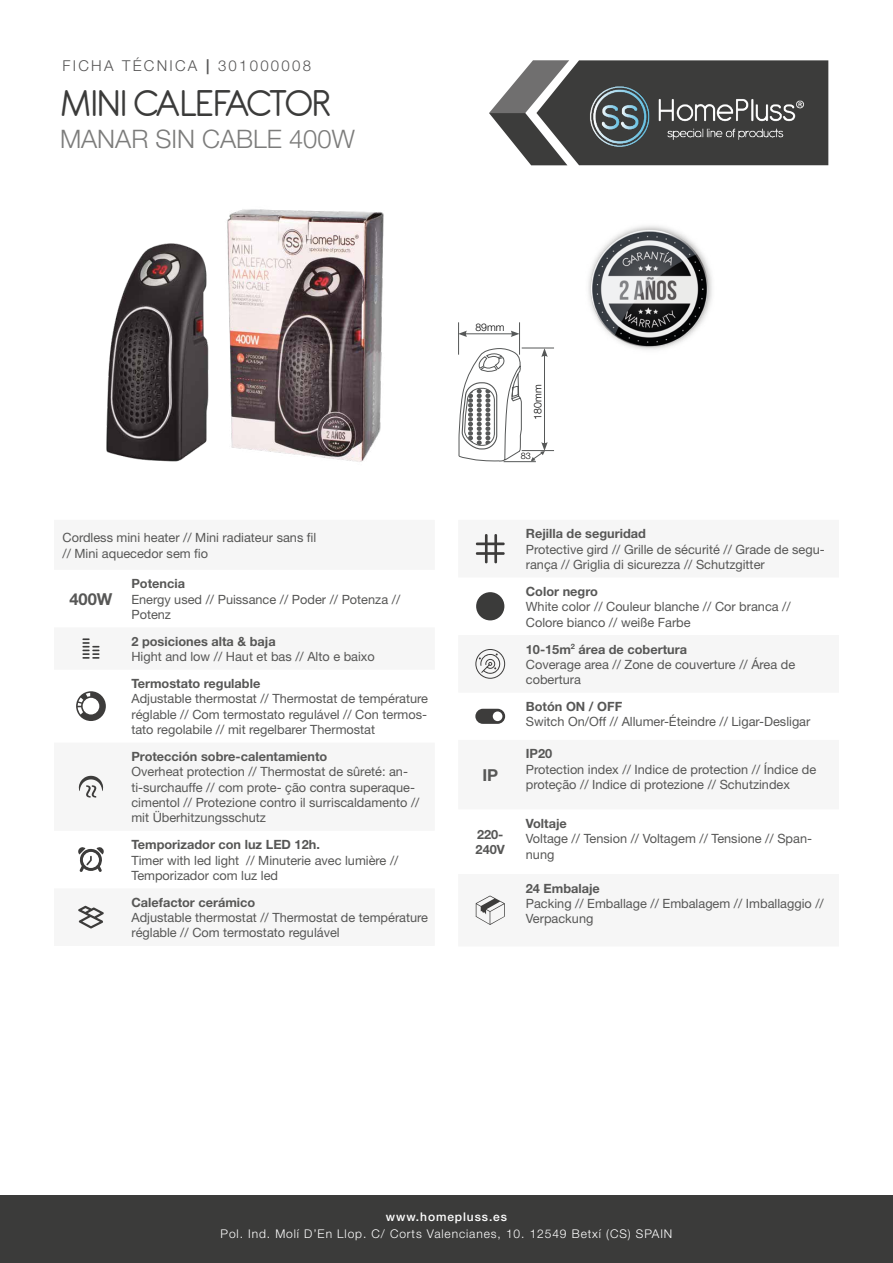
<style>
.page{position:relative;width:893px;height:1263px;background:#fff}
.page>*{position:absolute;margin:0;border:0;box-sizing:border-box;transform-origin:0 0}
.t1{font:40.5px "Antipasto";letter-spacing:-.01em;color:#3b3b3a}
.t2{font:300 25.5px "Helvetica Neue";color:#7c7c7b}
.t3{font:700 16.5px "Helvetica Neue";color:#575756}
.t4{font:300 15px "Helvetica Neue";letter-spacing:.15em;color:#565555}
.t5{font:12.75px/15.3px "Helvetica Neue";color:#575756}
.t6{font:700 12.75px/15.3px "Helvetica Neue";color:#575756}
.t7{font:300 12px "Helvetica Neue";letter-spacing:.075em;color:#fff}
.t8{font:500 12px "Helvetica Neue";letter-spacing:.075em;color:#fff}
.t9{font:300 10.5px "Helvetica Neue";color:#000}
.t10{font:300 9px "Helvetica Neue";color:#000}
.s1{font-weight:700}
</style>
<div class="page">
<div style="left:0;top:1196px;width:893px;height:67px;background:#3b3b3a"></div>
<svg style="left:489px;top:60px;width:339px;height:105px"></svg>
<img style="left:583px;top:75px;width:229px;height:78px">
<svg style="left:82px;top:638px;width:18px;height:21px"></svg>
<svg style="left:76px;top:691px;width:30px;height:30px"></svg>
<svg style="left:79px;top:776px;width:24px;height:22px"></svg>
<svg style="left:78px;top:847px;width:26px;height:25px"></svg>
<svg style="left:78px;top:906px;width:26px;height:22px"></svg>
<svg style="left:475px;top:534px;width:30px;height:30px"></svg>
<div style="left:476px;top:592px;width:28px;height:28px;background:#3b3b3a;border-radius:50%"></div>
<svg style="left:475px;top:649px;width:30px;height:30px"></svg>
<svg style="left:475px;top:709px;width:30px;height:15px"></svg>
<svg style="left:476px;top:895px;width:29px;height:30px"></svg>
<img style="left:588px;top:225px;width:124px;height:125px">
<svg style="left:458px;top:348px;width:64px;height:114px"></svg>
<hr style="left:458px;top:322px;width:1px;height:33px;background:#565858">
<hr style="left:519px;top:322px;width:1px;height:33px;background:#565858">
<hr style="left:465px;top:334px;width:48px;height:1px;background:#565858">
<svg style="left:459px;top:331px;width:8px;height:6px"></svg>
<svg style="left:511px;top:331px;width:8px;height:6px"></svg>
<hr style="left:522px;top:348px;width:32px;height:1px;background:#565858">
<hr style="left:522px;top:450px;width:32px;height:1px;background:#565858">
<hr style="left:544px;top:355px;width:1px;height:89px;background:#565858">
<svg style="left:541px;top:348px;width:7px;height:9px"></svg>
<hr style="left:504px;top:461px;width:32px;height:1px;background:#565858">
<svg style="left:531px;top:442px;width:17px;height:19px"></svg>
<img style="left:106px;top:243px;width:86px;height:219px">
<img style="left:192px;top:209px;width:192px;height:253px">
<p class="t4" style="left:63px;top:56px;width:250px">FICHA TÉCNICA <span class="s1">|</span> 301000008</p>
<h1 class="t1" style="left:60px;top:80px;width:273px">MINI CALEFACTOR</h1>
<h2 class="t2" style="left:60px;top:123px;width:296px">MANAR SIN CABLE 400W</h2>
<p class="t5" style="left:63px;top:530px;width:255px">Cordless mini heater // Mini radiateur sans fil // Mini aquecedor sem fio</p>
<p class="t3" style="left:69px;top:589px;width:45px">400W</p>
<p class="t6" style="left:131px;top:576px;width:55px">Potencia</p>
<p class="t5" style="left:131px;top:591px;width:270px">Energy used // Puissance // Poder // Potenza //<br>Potenz</p>
<p class="t6" style="left:131px;top:633px;width:146px">2 posiciones alta &amp; baja</p>
<p class="t5" style="left:131px;top:649px;width:245px">Hight and low // Haut et bas // Alto e baixo</p>
<p class="t6" style="left:131px;top:676px;width:130px">Termostato regulable</p>
<p class="t5" style="left:131px;top:691px;width:298px;text-align:justify">Adjustable thermostat // Thermostat de température réglable // Com termostato regulável // Con termos&shy;tato regolabile // mit regelbarer Thermostat</p>
<p class="t6" style="left:131px;top:748px;width:197px">Protección sobre-calentamiento</p>
<p class="t5" style="left:131px;top:764px;width:290px">Overheat protection // Thermostat de sûreté: an&shy;ti-surchauffe // com prote- ção contra superaque&shy;cimentol // Protezione contro il surriscaldamento // mit Überhitzungsschutz</p>
<p class="t6" style="left:131px;top:837px;width:190px">Temporizador con luz LED 12h.</p>
<p class="t5" style="left:131px;top:852px;width:269px">Timer with led light // Minuterie avec lumière //<br>Temporizador com luz led</p>
<p class="t6" style="left:131px;top:894px;width:125px">Calefactor cerámico</p>
<p class="t5" style="left:131px;top:910px;width:298px">Adjustable thermostat // Thermostat de température réglable // Com termostato regulável</p>
<p class="t9" style="left:475px;top:321px;width:31px">89mm</p>
<p class="t9" style="left:531px;top:420px;width:37px;rotate:-90deg">180mm</p>
<p class="t10" style="left:521px;top:450px;width:12px">83</p>
<p class="t3" style="left:482px;top:765px;width:17px">IP</p>
<p class="t6" style="left:476px;top:826px;width:31px">220-<br>240V</p>
<p class="t6" style="left:526px;top:526px;width:122px">Rejilla de seguridad</p>
<p class="t5" style="left:526px;top:541px;width:300px">Protective gird // Grille de sécurité // Grade de segu&shy;rança // Griglia di sicurezza // Schutzgitter</p>
<p class="t6" style="left:526px;top:583px;width:74px">Color negro</p>
<p class="t5" style="left:526px;top:599px;width:266px">White color // Couleur blanche // Cor branca //<br>Colore bianco // weiße Farbe</p>
<p class="t5" style="left:526px;top:641px;width:271px"><span class="s1">10-15m</span><sup>2</sup> <span class="s1">área de cobertura<br></span>Coverage area // Zone de couverture // Área de cobertura</p>
<p class="t6" style="left:526px;top:699px;width:98px">Botón ON / OFF</p>
<p class="t5" style="left:526px;top:714px;width:286px">Switch On/Off // Allumer-Éteindre // Ligar-Desligar</p>
<p class="t6" style="left:526px;top:746px;width:28px">IP20</p>
<p class="t5" style="left:526px;top:761px;width:292px">Protection index // Indice de protection // Índice de proteção // Indice di protezione // Schutzindex</p>
<p class="t6" style="left:526px;top:815px;width:43px">Voltaje</p>
<p class="t5" style="left:526px;top:831px;width:288px">Voltage // Tension // Voltagem // Tensione // Span&shy;nung</p>
<p class="t6" style="left:526px;top:880px;width:76px">24 Embalaje</p>
<p class="t5" style="left:526px;top:895px;width:300px">Packing // Emballage // Embalagem // Imballaggio //<br>Verpackung</p>
<p class="t8" style="left:386px;top:1210px;width:123px">www.homepluss.es</p>
<p class="t7" style="left:221px;top:1226px;width:453px">Pol. Ind. Molí D’En Llop. C/ Corts Valencianes, 10. 12549 Betxí (CS) SPAIN</p>
</div>
